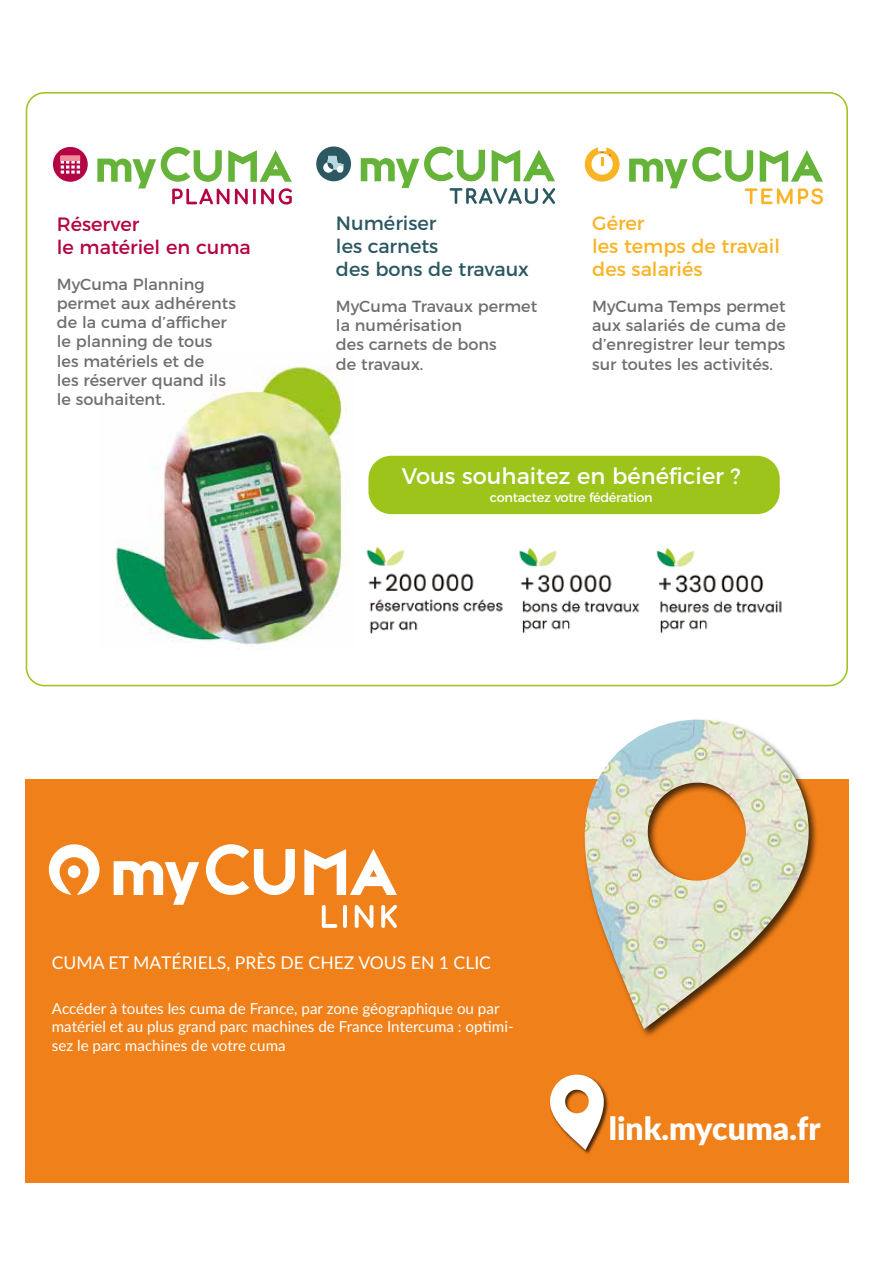
<style>
.page{position:relative;width:893px;height:1263px;background:#fff}
.page>*{position:absolute;margin:0;border:0;box-sizing:border-box;transform-origin:0 0}
.t1{font:900 31.8px "Lato";color:#fff}
.t2{font:22.5px "Montserrat";color:#fff}
.t3{font:19.35px/23.1px "Montserrat";color:#2c5862}
.t4{font:19.35px/23.1px "Montserrat";color:#f9b323}
.t5{font:19.35px/23.1px "Montserrat";color:#b40444}
.t6{font:17.55px "Lato";color:#fff}
.t7{font:16.05px/19.4px "Montserrat";color:#706f6f}
.t8{font:15.15px/18.1px "Lato";color:#fff}
.t9{font:12.9px "Montserrat";letter-spacing:-.02em;color:#fff}
</style>
<div class="page">
<div style="left:368px;top:456px;width:412px;height:58px;background:#9cc41b;border-radius:23px"></div>
<img style="left:115px;top:366px;width:229px;height:279px">
<svg style="left:97px;top:147px;width:195px;height:58px"></svg>
<svg style="left:53px;top:147px;width:35px;height:35px"></svg>
<hr style="left:61px;top:156px;width:19px;height:4px;background:#f18d9b">
<svg style="left:629px;top:147px;width:194px;height:57px"></svg>
<svg style="left:585px;top:147px;width:34px;height:35px"></svg>
<svg style="left:361px;top:146px;width:194px;height:58px"></svg>
<svg style="left:316px;top:146px;width:35px;height:35px"></svg>
<img style="left:366px;top:547px;width:137px;height:87px">
<img style="left:519px;top:547px;width:121px;height:66px">
<img style="left:656px;top:547px;width:126px;height:66px">
<img style="left:522px;top:620px;width:48px;height:13px">
<img style="left:660px;top:620px;width:48px;height:13px">
<div style="left:26px;top:779px;width:823px;height:403px;background:#f0801a"></div>
<div style="left:549px;top:1073px;width:60px;height:81px;background:#000;opacity:.7"></div>
<svg style="left:549px;top:1074px;width:56px;height:76px"></svg>
<svg style="left:304px;top:849px;width:93px;height:46px"></svg>
<svg style="left:114px;top:844px;width:181px;height:61px"></svg>
<svg style="left:322px;top:905px;width:15px;height:23px"></svg>
<svg style="left:343px;top:905px;width:4px;height:23px"></svg>
<svg style="left:355px;top:905px;width:18px;height:23px"></svg>
<svg style="left:381px;top:905px;width:16px;height:23px"></svg>
<svg style="left:49px;top:844px;width:51px;height:51px"></svg>
<div style="left:583px;top:717px;width:235px;height:321px;background:#000;opacity:.7"></div>
<img style="left:583px;top:720px;width:231px;height:309px">
<p class="t5" style="left:57px;top:211px;width:196px">Réserver<br>le matériel en cuma</p>
<p class="t7" style="left:57px;top:273px;width:181px">MyCuma Planning permet aux adhérents de la cuma d’afficher le planning de tous les matériels et de<br>les réserver quand ils le souhaitent.</p>
<p class="t3" style="left:336px;top:210px;width:195px">Numériser<br>les carnets<br>des bons de travaux</p>
<p class="t7" style="left:336px;top:295px;width:203px">MyCuma Travaux permet la numérisation<br>des carnets de bons<br>de travaux.</p>
<p class="t4" style="left:592px;top:210px;width:189px">Gérer<br>les temps de travail des salariés</p>
<p class="t7" style="left:592px;top:295px;width:195px;text-align:justify">MyCuma Temps permet aux salariés de cuma de d’enregistrer leur temps sur toutes les activités.</p>
<h2 class="t2" style="left:402px;top:458px;width:341px">Vous souhaitez en bénéficier ?</h2>
<p class="t9" style="left:490px;top:487px;width:164px">contactez votre fédération</p>
<p class="t6" style="left:52px;top:950px;width:441px">CUMA ET MATÉRIELS, PRÈS DE CHEZ VOUS EN 1 CLIC</p>
<p class="t8" style="left:52px;top:999px;width:463px">Accéder à toutes les cuma de France, par zone géographique ou par matériel et au plus grand parc machines de France Intercuma : optimi&shy;sez le parc machines de votre cuma</p>
<h1 class="t1" style="left:609px;top:1105px;width:213px">link.mycuma.fr</h1>
</div>
